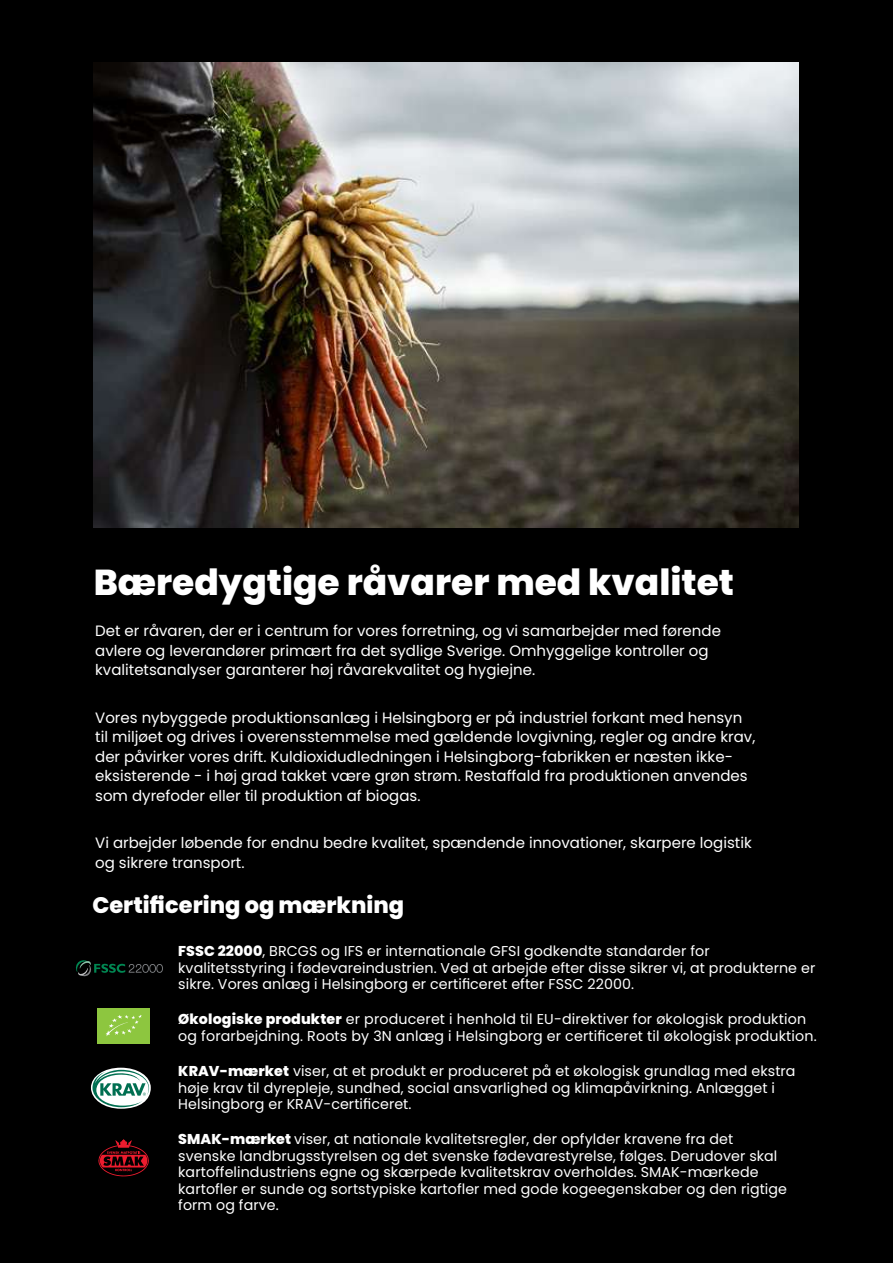
<style>
.page{position:relative;width:893px;height:1263px;background:#000}
.page>*{position:absolute;margin:0;border:0;box-sizing:border-box;transform-origin:0 0}
.t1{font:800 36px "Poppins";color:#fff}
.t2{font:800 22.5px "Poppins";color:#fff}
.t3{font:15px/19.5px "Poppins";color:#fff}
.t4{font:14.25px/16.5px "Poppins";letter-spacing:.005em;color:#fff}
.s1{font-weight:800}
</style>
<div class="page">
<div style="left:97px;top:1008px;width:53px;height:35px;background:#8dc63f"></div>
<svg style="left:106px;top:1015px;width:36px;height:21px"></svg>
<svg style="left:91px;top:1068px;width:60px;height:41px"></svg>
<svg style="left:92px;top:1070px;width:57px;height:37px;background:#95b6ad"></svg>
<svg style="left:98px;top:1139px;width:51px;height:37px"></svg>
<img style="left:93px;top:62px;width:705px;height:465px">
<svg style="left:76px;top:960px;width:87px;height:17px"></svg>
<h1 class="t1" style="left:94px;top:562px;width:642px">Bæredygtige råvarer med kvalitet</h1>
<p class="t3" style="left:95px;top:621px;width:627px">Det er råvaren, der er i centrum for vores forretning, og vi samarbejder med førende avlere og leverandører primært fra det sydlige Sverige. Omhyggelige kontroller og kvalitetsanalyser garanterer høj råvarekvalitet og hygiejne.</p>
<p class="t3" style="left:95px;top:708px;width:662px">Vores nybyggede produktionsanlæg i Helsingborg er på industriel forkant med hensyn til miljøet og drives i overensstemmelse med gældende lovgivning, regler og andre krav, der påvirker vores drift. Kuldioxidudledningen i Helsingborg-fabrikken er næsten ikke&shy;eksisterende - i høj grad takket være grøn strøm. Restaffald fra produktionen anvendes som dyrefoder eller til produktion af biogas.</p>
<p class="t3" style="left:95px;top:833px;width:658px">Vi arbejder løbende for endnu bedre kvalitet, spændende innovationer, skarpere logistik og sikrere transport.</p>
<h2 class="t2" style="left:92px;top:892px;width:313px">Certificering og mærkning</h2>
<p class="t4" style="left:178px;top:943px;width:639px"><span class="s1">FSSC 22000</span>, BRCGS og IFS er internationale GFSI godkendte standarder for kvalitetsstyring i fødevareindustrien. Ved at arbejde efter disse sikrer vi, at produkterne er sikre. Vores anlæg i Helsingborg er certificeret efter FSSC 22000.</p>
<p class="t4" style="left:178px;top:1011px;width:640px"><span class="s1">Økologiske produkter</span> er produceret i henhold til EU-direktiver for økologisk produktion og forarbejdning. Roots by 3N anlæg i Helsingborg er certificeret til økologisk produktion.</p>
<p class="t4" style="left:178px;top:1063px;width:619px"><span class="s1">KRAV-mærket</span> viser, at et produkt er produceret på et økologisk grundlag med ekstra høje krav til dyrepleje, sundhed, social ansvarlighed og klimapåvirkning. Anlægget i<br>Helsingborg er KRAV-certificeret.</p>
<p class="t4" style="left:178px;top:1131px;width:610px"><span class="s1">SMAK-mærket</span> viser, at nationale kvalitetsregler, der opfylder kravene fra det svenske landbrugsstyrelsen og det svenske fødevarestyrelse, følges. Derudover skal kartoffelindustriens egne og skærpede kvalitetskrav overholdes. SMAK-mærkede kartofler er sunde og sortstypiske kartofler med gode kogeegenskaber og den rigtige form og farve.</p>
</div>
